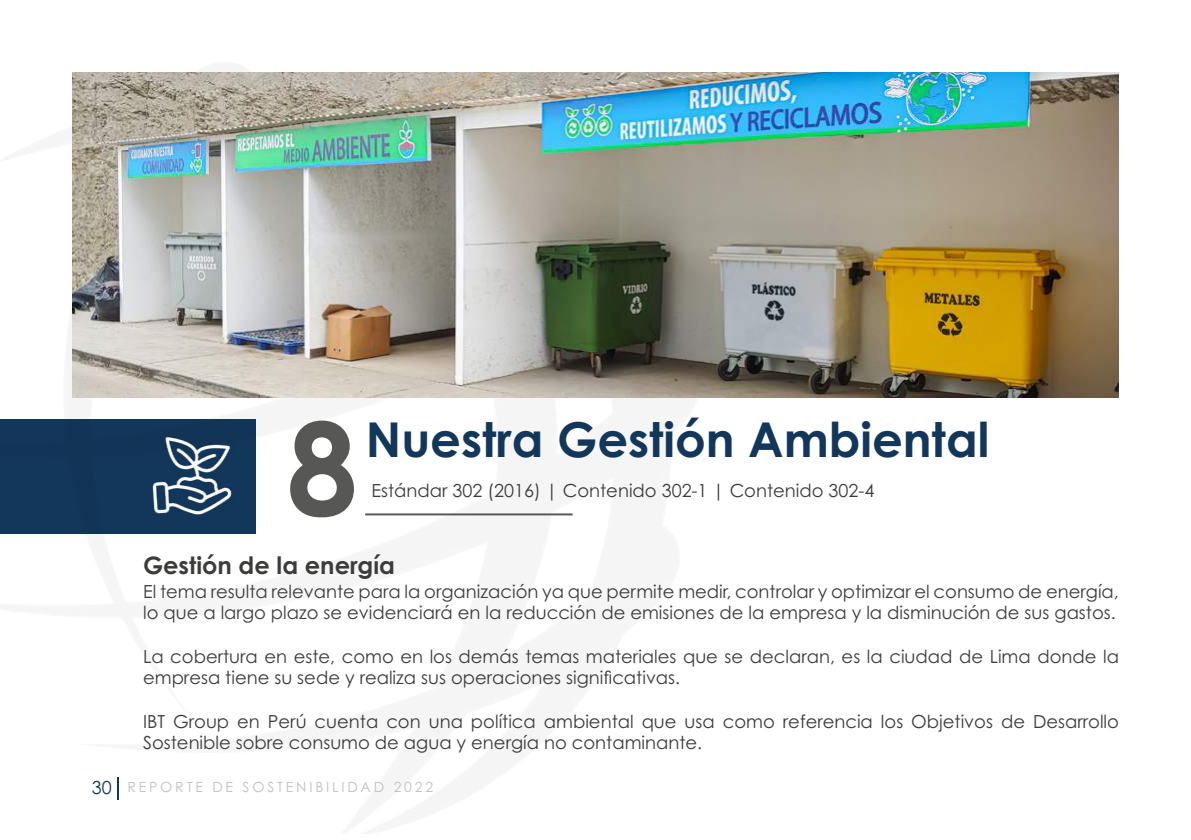
<style>
.page{position:relative;width:1191px;height:840px;background:#fff}
.page>*{position:absolute;margin:0;border:0;box-sizing:border-box;transform-origin:0 0}
.t1{font:700 128px "Century Gothic Pro";color:#575756}
.t2{font:700 48px "Century Gothic Pro";color:#13375b}
.t3{font:700 24px "Century Gothic Pro";color:#3c3c3b}
.t4{font:18px/21.6px "Century Gothic Pro";color:#3c3c3b}
.t5{font:14px "Century Gothic Pro";letter-spacing:.2em;color:#c2c2c2}
.s1{font-size:18px;color:#13375b}
</style>
<div class="page">
<img style="left:72px;top:72px;width:1047px;height:325px">
<hr style="left:365px;top:513px;width:207px;height:2px;background:#575756">
<div style="left:0;top:419px;width:256px;height:114px;background:#13375b"></div>
<img style="left:152px;top:437px;width:80px;height:78px">
<hr style="left:117px;top:777px;width:2px;height:22px;background:#13375b">
<h1 class="t1" style="left:286px;top:388px;width:73px">8</h1>
<h2 class="t2" style="left:366px;top:409px;width:625px">Nuestra Gestión Ambiental</h2>
<p class="t4" style="left:371px;top:479px;width:504px">Estándar 302 (2016) | Contenido 302-1 | Contenido 302-4</p>
<h3 class="t3" style="left:143px;top:550px;width:253px">Gestión de la energía</h3>
<p class="t4" style="left:143px;top:580px;width:977px">El tema resulta relevante para la organización ya que permite medir, controlar y optimizar el consumo de energía, lo que a largo plazo se evidenciará en la reducción de emisiones de la empresa y la disminución de sus gastos.</p>
<p class="t4" style="left:143px;top:645px;width:977px">La cobertura en este, como en los demás temas materiales que se declaran, es la ciudad de Lima donde la empresa tiene su sede y realiza sus operaciones significativas.</p>
<p class="t4" style="left:143px;top:709px;width:977px">IBT Group en Perú cuenta con una política ambiental que usa como referencia los Objetivos de Desarrollo<br>Sostenible sobre consumo de agua y energía no contaminante.</p>
<p class="t5" style="left:92px;top:777px;width:343px"><span class="s1">30</span> REPORTE DE SOSTENIBILIDAD 2022</p>
</div>
